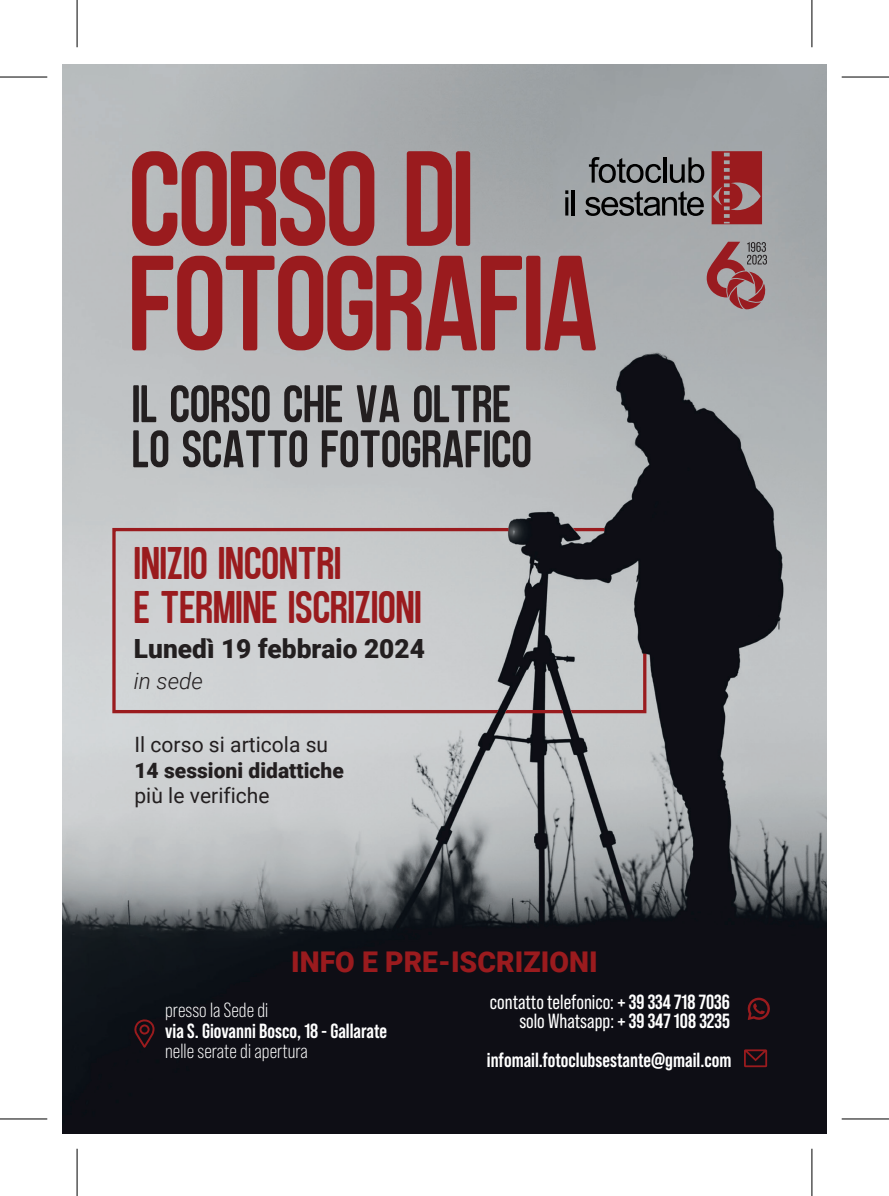
<style>
.page{position:relative;width:889px;height:1196px;background:#fff}
.page>*{position:absolute;margin:0;border:0;box-sizing:border-box;transform-origin:0 0}
.t1{font:135.28px/104.5px "Zaio";letter-spacing:-.02em;color:#9a1b1e}
.t2{font:52.85px/45.1px "Zaio";color:#231f20}
.t3{font:45.68px/44.1px "Zaio";color:#9a1b1e}
.t4{font:900 28.53px "Roboto";color:#9a1b1e}
.t5{font:900 26.43px "Roboto";color:#231f20}
.t6{font:italic 300 22.57px "Roboto";color:#231f20}
.t7{font:21.18px "Roboto";color:#231f20}
.t8{font:900 21.18px "Roboto";color:#231f20}
.t9{font:700 20.47px "Bebas Neue Pro";color:#fff}
.t10{font:20.47px/19.1px "Bebas Neue Pro";color:#fff;text-align:right}
.t11{font:20.47px "Bebas Neue Pro";color:#fff}
.s1{font-weight:700}
</style>
<div class="page">
<img style="left:62px;top:64px;width:764px;height:1070px">
<svg style="left:588px;top:157px;width:73px;height:26px;background:#6e7173"></svg>
<svg style="left:662px;top:157px;width:4px;height:26px"></svg>
<svg style="left:669px;top:157px;width:35px;height:26px"></svg>
<hr style="left:565px;top:197px;width:3px;height:18px;background:#000">
<svg style="left:565px;top:190px;width:3px;height:4px"></svg>
<hr style="left:571px;top:190px;width:3px;height:25px;background:#000">
<svg style="left:585px;top:191px;width:118px;height:25px;background:#686a6c"></svg>
<svg style="left:711px;top:151px;width:50px;height:73px;background:#9b3639"></svg>
<svg style="left:132px;top:1018px;width:22px;height:116px;background:#170e15"></svg>
<svg style="left:747px;top:997px;width:22px;height:23px"></svg>
<svg style="left:743px;top:1049px;width:23px;height:18px"></svg>
<svg style="left:111px;top:526px;width:536px;height:189px;background:#b4b2b4"></svg>
<svg style="left:706px;top:242px;width:60px;height:67px;background:#9c6d70"></svg>
<hr style="left:0;top:77px;width:47px;height:1px;background:#000">
<hr style="left:841px;top:77px;width:47px;height:1px;background:#000">
<hr style="left:0;top:1118px;width:47px;height:1px;background:#000">
<hr style="left:841px;top:1118px;width:47px;height:1px;background:#000">
<hr style="left:77px;top:0;width:1px;height:47px;background:#000">
<hr style="left:77px;top:1149px;width:1px;height:47px;background:#000">
<hr style="left:811px;top:0;width:1px;height:47px;background:#000">
<hr style="left:811px;top:1149px;width:1px;height:47px;background:#000">
<h1 class="t1" style="left:129px;top:147px;width:471px">CORSO DI<br>FOTOGRAFIA</h1>
<h2 class="t2" style="left:132px;top:381px;width:401px">IL CORSO CHE VA OLTRE<br>LO SCATTO FOTOGRAFICO</h2>
<h3 class="t3" style="left:134px;top:541px;width:289px">INIZIO INCONTRI<br>E TERMINE ISCRIZIONI</h3>
<p class="t5" style="left:134px;top:630px;width:292px">Lunedì 19 febbraio 2024</p>
<p class="t6" style="left:134px;top:665px;width:70px">in sede</p>
<p class="t7" style="left:134px;top:730px;width:195px">Il corso si articola su</p>
<p class="t8" style="left:134px;top:755px;width:211px">14 sessioni didattiche</p>
<p class="t7" style="left:134px;top:780px;width:137px">più le verifiche</p>
<h3 class="t4" style="left:291px;top:942px;width:308px">INFO E PRE-ISCRIZIONI</h3>
<p class="t11" style="left:165px;top:998px;width:105px">presso la Sede di</p>
<p class="t9" style="left:165px;top:1019px;width:223px">via S. Giovanni Bosco, 18 - Gallarate</p>
<p class="t11" style="left:165px;top:1040px;width:144px">nelle serate di apertura</p>
<p class="t10" style="left:490px;top:992px;width:241px">contatto telefonico: <span class="s1">+ 39 334 718 7036 </span>solo Whatsapp: <span class="s1">+ 39 347 108 3235</span></p>
<p class="t9" style="left:486px;top:1048px;width:246px">infomail.fotoclubsestante@gmail.com</p>
</div>
